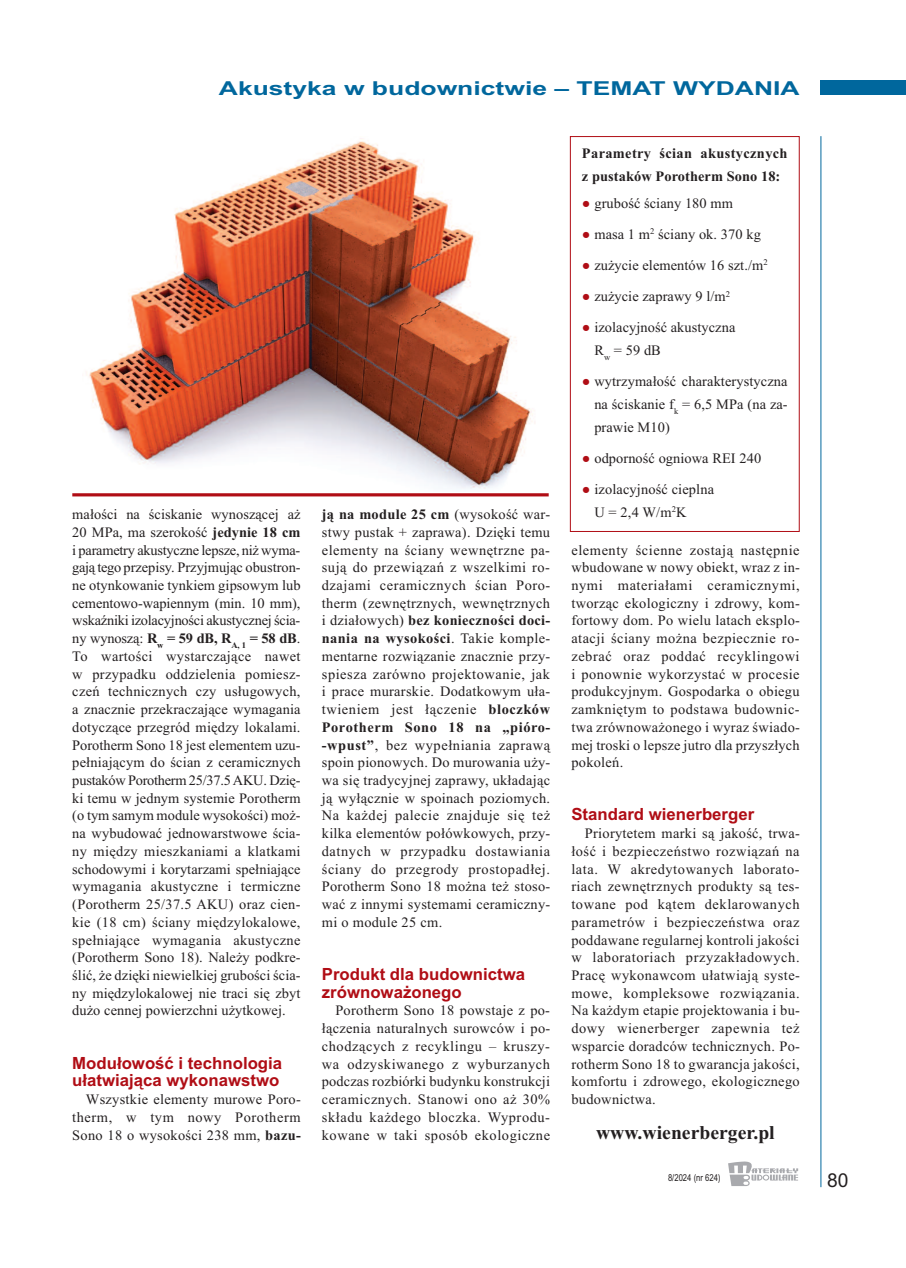
<style>
.page{position:relative;width:906px;height:1268px;background:#fff}
.page>*{position:absolute;margin:0;border:0;box-sizing:border-box;transform-origin:0 0}
.t1{font:700 19.5px "Times New Roman";color:#231f20}
.t2{font:700 19.2px "Arial";color:#00679d;scale:1.38 1}
.t3{font:19.2px "Arial";color:#231f20}
.t4{font:700 16.8px/17.7px "Arial";color:#b00d15}
.t5{font:14.4px/17.7px "Times New Roman";letter-spacing:.01em;color:#231f20;text-align:justify}
.t6{font:700 14.4px/22.6px "Times New Roman";letter-spacing:.025em;color:#231f20}
.t7{font:9.6px "Arial";color:#231f20;scale:.8 1}
.s1{font-weight:700}
.s2{color:#b00d15}
</style>
<div class="page">
<div style="left:821px;top:81px;width:85px;height:14px;background:#00679d"></div>
<hr style="left:820px;top:136px;width:1px;height:1050px;background:#00679d">
<svg style="left:728px;top:1161px;width:70px;height:24px"></svg>
<img style="left:86px;top:138px;width:449px;height:351px">
<hr style="left:72px;top:493px;width:477px;height:3px;background:#b00d15">
<div style="left:570px;top:136px;width:229px;height:395px;border:1px solid #b00d15"></div>
<h2 class="t2" style="left:219px;top:77px;width:422px">Akustyka w budownictwie – TEMAT WYDANIA</h2>
<p class="t5" style="left:72px;top:505px;width:230px">małości na ściskanie wynoszącej aż 20 MPa, ma szerokość <span class="s1">jedynie 18 cm </span>i parametry akustyczne lepsze, niż wyma&shy;gają tego przepisy. Przyjmując obustron&shy;ne otynkowanie tynkiem gipsowym lub cementowo-wapiennym (min. 10 mm), wskaźniki izolacyjności akustycznej ścia&shy;ny wynoszą: <span class="s1">R</span><sub>w</sub> <span class="s1">= 59 dB, R</span><sub>A,</sub> <sub>1</sub> <span class="s1">= 58 dB</span>.<br>To wartości wystarczające nawet w przypadku oddzielenia pomiesz&shy;czeń technicznych czy usługowych, a znacznie przekraczające wymagania dotyczące przegród między lokalami.<br>Porotherm Sono 18 jest elementem uzu&shy;pełniającym do ścian z ceramicznych pustaków Porotherm 25/37.5AKU. Dzię&shy;ki temu w jednym systemie Porotherm (o tym samym module wysokości) moż&shy;na wybudować jednowarstwowe ścia&shy;ny między mieszkaniami a klatkami schodowymi i korytarzami spełniające wymagania akustyczne i termiczne (Porotherm 25/37.5 AKU) oraz cien&shy;kie (18 cm) ściany międzylokalowe, spełniające wymagania akustyczne (Porotherm Sono 18). Należy podkre&shy;ślić, że dzięki niewielkiej grubości ścia&shy;ny międzylokalowej nie traci się zbyt dużo cennej powierzchni użytkowej.</p>
<p class="t4" style="left:72px;top:1053px;width:211px">Modułowość i technologia ułatwiająca wykonawstwo</p>
<p class="t5" style="left:72px;top:1089px;width:230px;text-indent:14px">Wszystkie elementy murowe Poro&shy;therm, w tym nowy Porotherm Sono 18 o wysokości 238 mm, <span class="s1">bazu-</span></p>
<p class="t5" style="left:322px;top:505px;width:230px"><span class="s1">ją na module 25 cm</span> (wysokość war&shy;stwy pustak + zaprawa). Dzięki temu elementy na ściany wewnętrzne pa&shy;sują do przewiązań z wszelkimi ro&shy;dzajami ceramicznych ścian Poro&shy;therm (zewnętrznych, wewnętrznych i działowych) <span class="s1">bez konieczności doci&shy;nania na wysokości</span>. Takie komple&shy;mentarne rozwiązanie znacznie przy&shy;spiesza zarówno projektowanie, jak i prace murarskie. Dodatkowym uła&shy;twieniem jest łączenie <span class="s1">bloczków Porotherm Sono 18 na „pióro--wpust”</span>, bez wypełniania zaprawą spoin pionowych. Do murowania uży&shy;wa się tradycyjnej zaprawy, układając ją wyłącznie w spoinach poziomych.<br>Na każdej palecie znajduje się też kilka elementów połówkowych, przy&shy;datnych w przypadku dostawiania ściany do przegrody prostopadłej.<br>Porotherm Sono 18 można też stoso&shy;wać z innymi systemami ceramiczny&shy;mi o module 25 cm.</p>
<p class="t4" style="left:322px;top:965px;width:205px">Produkt dla budownictwa zrównoważonego</p>
<p class="t5" style="left:322px;top:1001px;width:230px;text-indent:14px">Porotherm Sono 18 powstaje z po&shy;łączenia naturalnych surowców i po&shy;chodzących z recyklingu – kruszy&shy;wa odzyskiwanego z wyburzanych podczas rozbiórki budynku konstrukcji ceramicznych. Stanowi ono aż 30% składu każdego bloczka. Wyprodu&shy;kowane w taki sposób ekologiczne</p>
<p class="t6" style="left:582px;top:142px;width:207px">Parametry ścian akustycznych z pustaków Porotherm Sono 18:</p>
<p class="t5" style="left:582px;top:194px;width:152px"><span class="s2">●</span> grubość ściany 180 mm</p>
<p class="t5" style="left:582px;top:225px;width:180px"><span class="s2">●</span> masa 1 m<sup>2</sup> ściany ok. 370 kg</p>
<p class="t5" style="left:582px;top:256px;width:187px"><span class="s2">●</span> zużycie elementów 16 szt./m<sup>2</sup></p>
<p class="t5" style="left:582px;top:287px;width:150px"><span class="s2">●</span> zużycie zaprawy 9 l/m<sup>2</sup></p>
<p class="t5" style="left:594px;top:316px;width:143px;line-height:22.6px;text-indent:-12px"><span class="s2">●</span> izolacyjność akustyczna<br>R<sub>w</sub> = 59 dB</p>
<p class="t5" style="left:594px;top:370px;width:195px;line-height:22.6px;text-indent:-12px"><span class="s2">●</span> wytrzymałość charakterystyczna na ściskanie f<sub>k</sub> = 6,5 MPa (na za&shy;prawie M10)</p>
<p class="t5" style="left:582px;top:449px;width:181px"><span class="s2">●</span> odporność ogniowa REI 240</p>
<p class="t5" style="left:594px;top:477px;width:121px;line-height:22.6px;text-indent:-12px"><span class="s2">●</span> izolacyjność cieplna<br>U = 2,4 W/m<sup>2</sup>K</p>
<p class="t5" style="left:571px;top:540px;width:230px">elementy ścienne zostają następnie wbudowane w nowy obiekt, wraz z in&shy;nymi materiałami ceramicznymi, tworząc ekologiczny i zdrowy, kom&shy;fortowy dom. Po wielu latach eksplo&shy;atacji ściany można bezpiecznie ro&shy;zebrać oraz poddać recyklingowi i ponownie wykorzystać w procesie produkcyjnym. Gospodarka o obiegu zamkniętym to podstawa budownic&shy;twa zrównoważonego i wyraz świado&shy;mej troski o lepsze jutro dla przyszłych pokoleń.</p>
<p class="t4" style="left:571px;top:805px;width:184px">Standard wienerberger</p>
<p class="t5" style="left:571px;top:824px;width:230px;text-indent:14px">Priorytetem marki są jakość, trwa&shy;łość i bezpieczeństwo rozwiązań na lata. W akredytowanych laborato&shy;riach zewnętrznych produkty są tes&shy;towane pod kątem deklarowanych parametrów i bezpieczeństwa oraz poddawane regularnej kontroli jakości w laboratoriach przyzakładowych.<br>Pracę wykonawcom ułatwiają syste&shy;mowe, kompleksowe rozwiązania.<br>Na każdym etapie projektowania i bu&shy;dowy wienerberger zapewnia też wsparcie doradców technicznych. Po&shy;rotherm Sono 18 to gwarancja jakości, komfortu i zdrowego, ekologicznego budownictwa.</p>
<h1 class="t1" style="left:596px;top:1120px;width:180px">www.wienerberger.pl</h1>
<p class="t7" style="left:668px;top:1171px;width:67px">8/2024 (nr 624)</p>
<h2 class="t3" style="left:827px;top:1168px;width:23px">80</h2>
</div>
